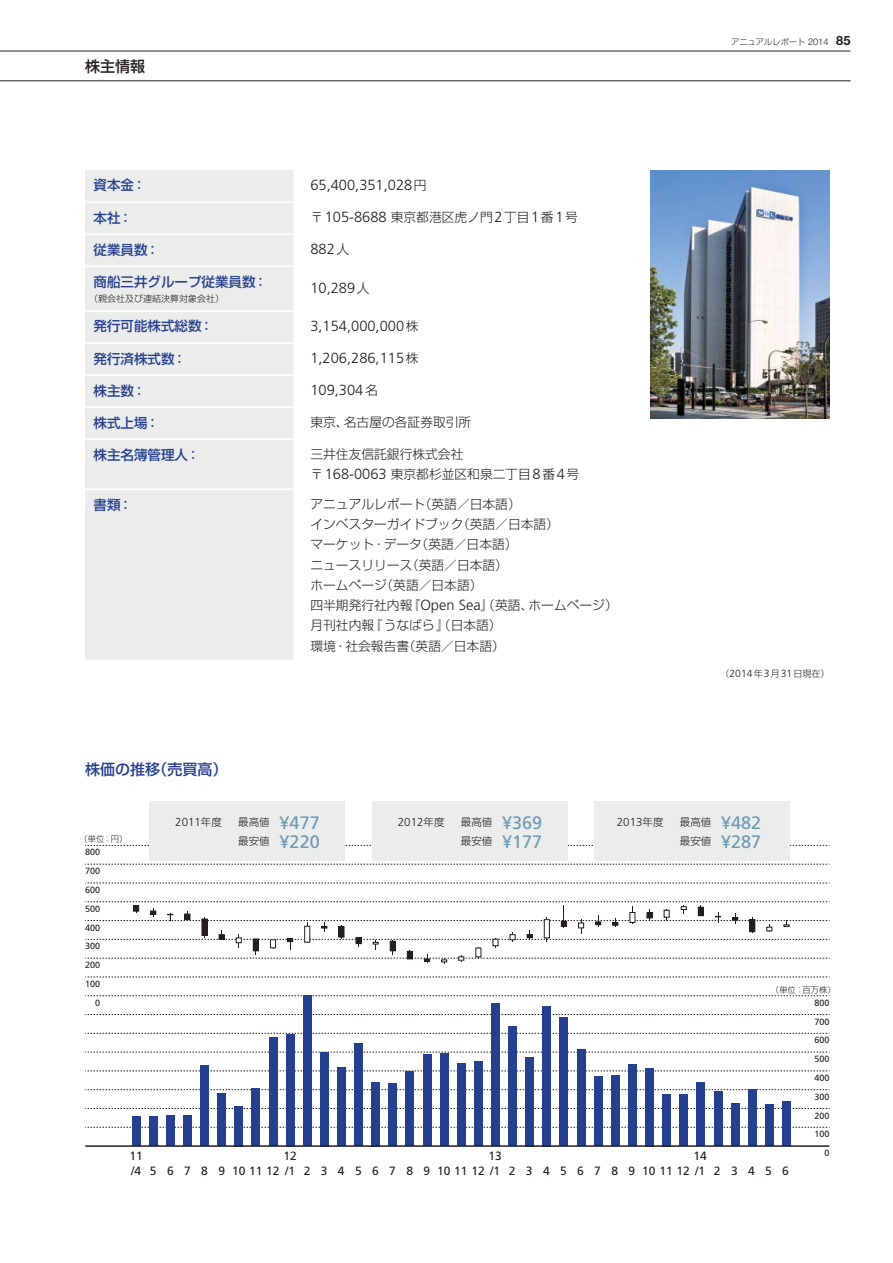
<style>
.page{position:relative;width:893px;height:1263px;background:#fff}
.page>*{position:absolute;margin:0;border:0;box-sizing:border-box;transform-origin:0 0}
.t1{font:18px/19.2px "Frutiger";color:#6d99b4}
.t2{font:15px "Shin Go Pro Medium 90 pv RKSJ H";color:#25408e}
.t3{font:15px "Shin Go Pro Medium 90 pv RKSJ H";color:#231f20}
.t4{font:300 14.7px "Frutiger";color:#231f20}
.t5{font:13.5px "Shin Go Pro Medium 90 pv RKSJ H";color:#25408e}
.t6{font:12.75px/20.2px "Shin Go Pro Light 90 pv RKSJ H";color:#231f20}
.t7{font:12px/14.4px "Frutiger";letter-spacing:.155em;color:#231f20}
.t8{font:12px/14.4px "Frutiger";color:#231f20}
.t9{font:300 11.55px "Frutiger";color:#231f20}
.t10{font:9px "Frutiger";color:#231f20}
.t11{font:9px "Shin Go Pro Light 90 pv RKSJ H";color:#231f20}
.t12{font:8.25px "Shin Go Pro Light 90 pv RKSJ H";color:#231f20}
.s1{font-family:"Shin Go Pro Light 90 pv RKSJ H";font-weight:400;font-size:12.75px}
.s2{font-family:"Frutiger";font-weight:300;font-size:14.7px}
.s3{font-family:"Helvetica Neue";font-weight:300;font-size:9.3px}
.s4{font-family:"Helvetica Neue";font-weight:700;font-size:12.75px}
.s5{font-family:"Frutiger";font-weight:300;font-size:10.35px}
.s6{font-family:"Shin Go Pro Light 90 pv RKSJ H";font-weight:400;font-size:10.5px}
.s7{font-family:"Shin Go Pro Light 90 pv RKSJ H";font-size:10.5px;color:#231f20}
</style>
<div class="page">
<div style="left:85px;top:170px;width:208px;height:490px;background:#ebecec"></div>
<hr style="left:85px;top:201px;width:208px;height:2px;background:#fff">
<hr style="left:85px;top:233px;width:208px;height:2px;background:#fff">
<hr style="left:85px;top:265px;width:208px;height:2px;background:#fff">
<hr style="left:85px;top:310px;width:208px;height:2px;background:#fff">
<hr style="left:85px;top:342px;width:208px;height:2px;background:#fff">
<hr style="left:85px;top:374px;width:208px;height:2px;background:#fff">
<hr style="left:85px;top:406px;width:208px;height:2px;background:#fff">
<hr style="left:85px;top:438px;width:208px;height:2px;background:#fff">
<hr style="left:85px;top:488px;width:208px;height:2px;background:#fff">
<svg style="left:85px;top:1127px;width:745px;height:1px"></svg>
<svg style="left:85px;top:1108px;width:745px;height:1px"></svg>
<svg style="left:85px;top:1089px;width:745px;height:1px"></svg>
<svg style="left:85px;top:1071px;width:745px;height:1px"></svg>
<svg style="left:85px;top:1052px;width:745px;height:1px"></svg>
<svg style="left:85px;top:1033px;width:745px;height:1px"></svg>
<svg style="left:85px;top:1014px;width:745px;height:1px"></svg>
<svg style="left:85px;top:995px;width:745px;height:1px"></svg>
<svg style="left:85px;top:977px;width:745px;height:1px"></svg>
<svg style="left:85px;top:883px;width:745px;height:1px"></svg>
<svg style="left:85px;top:864px;width:745px;height:1px"></svg>
<svg style="left:85px;top:845px;width:745px;height:1px"></svg>
<div style="left:132px;top:1116px;width:8px;height:30px;background:#25408e"></div>
<div style="left:149px;top:1116px;width:8px;height:30px;background:#25408e"></div>
<div style="left:166px;top:1115px;width:8px;height:31px;background:#25408e"></div>
<div style="left:183px;top:1116px;width:9px;height:30px;background:#25408e"></div>
<div style="left:200px;top:1065px;width:9px;height:81px;background:#25408e"></div>
<div style="left:217px;top:1094px;width:9px;height:52px;background:#25408e"></div>
<div style="left:235px;top:1106px;width:8px;height:40px;background:#25408e"></div>
<div style="left:252px;top:1088px;width:8px;height:58px;background:#25408e"></div>
<div style="left:269px;top:1038px;width:8px;height:108px;background:#25408e"></div>
<div style="left:286px;top:1034px;width:8px;height:112px;background:#25408e"></div>
<div style="left:303px;top:995px;width:8px;height:151px;background:#25408e"></div>
<div style="left:320px;top:1052px;width:9px;height:94px;background:#25408e"></div>
<div style="left:337px;top:1067px;width:9px;height:79px;background:#25408e"></div>
<div style="left:354px;top:1043px;width:9px;height:103px;background:#25408e"></div>
<div style="left:371px;top:1082px;width:9px;height:64px;background:#25408e"></div>
<div style="left:389px;top:1083px;width:8px;height:63px;background:#25408e"></div>
<div style="left:406px;top:1071px;width:8px;height:75px;background:#25408e"></div>
<div style="left:423px;top:1055px;width:8px;height:91px;background:#25408e"></div>
<div style="left:440px;top:1054px;width:8px;height:92px;background:#25408e"></div>
<div style="left:457px;top:1063px;width:8px;height:83px;background:#25408e"></div>
<div style="left:474px;top:1062px;width:9px;height:84px;background:#25408e"></div>
<div style="left:491px;top:1004px;width:9px;height:142px;background:#25408e"></div>
<div style="left:508px;top:1027px;width:9px;height:119px;background:#25408e"></div>
<div style="left:525px;top:1057px;width:9px;height:89px;background:#25408e"></div>
<div style="left:543px;top:1006px;width:8px;height:140px;background:#25408e"></div>
<div style="left:560px;top:1018px;width:8px;height:128px;background:#25408e"></div>
<div style="left:577px;top:1050px;width:8px;height:96px;background:#25408e"></div>
<div style="left:594px;top:1076px;width:8px;height:70px;background:#25408e"></div>
<div style="left:611px;top:1075px;width:8px;height:71px;background:#25408e"></div>
<div style="left:628px;top:1065px;width:9px;height:81px;background:#25408e"></div>
<div style="left:645px;top:1068px;width:9px;height:78px;background:#25408e"></div>
<div style="left:662px;top:1094px;width:9px;height:52px;background:#25408e"></div>
<div style="left:680px;top:1094px;width:8px;height:52px;background:#25408e"></div>
<div style="left:697px;top:1082px;width:8px;height:64px;background:#25408e"></div>
<div style="left:714px;top:1091px;width:8px;height:55px;background:#25408e"></div>
<div style="left:731px;top:1104px;width:8px;height:42px;background:#25408e"></div>
<div style="left:748px;top:1089px;width:8px;height:57px;background:#25408e"></div>
<div style="left:765px;top:1104px;width:8px;height:42px;background:#25408e"></div>
<div style="left:782px;top:1101px;width:9px;height:45px;background:#25408e"></div>
<svg style="left:85px;top:901px;width:745px;height:62px"></svg>
<hr style="left:85px;top:1145px;width:744px;height:2px;background:#231f20">
<div style="left:372px;top:801px;width:196px;height:59px;background:#ebecec"></div>
<div style="left:150px;top:801px;width:195px;height:59px;background:#ebecec"></div>
<div style="left:594px;top:801px;width:196px;height:59px;background:#ebecec"></div>
<img style="left:651px;top:170px;width:178px;height:249px">
<hr style="left:0;top:51px;width:850px;height:1px;background:#231f20">
<hr style="left:0;top:80px;width:850px;height:1px;background:#231f20">
<p class="t3" style="left:85px;top:60px;width:61px">株主情報</p>
<p class="t5" style="left:94px;top:180px;width:54px">資本金：</p>
<p class="t4" style="left:310px;top:179px;width:118px">65,400,351,028<span class="s1">円</span></p>
<p class="t5" style="left:94px;top:212px;width:40px">本社：</p>
<p class="t6" style="left:310px;top:209px;width:269px">〒<span class="s2">105-8688</span> 東京都港区虎ノ門<span class="s2">2</span>丁目<span class="s2">1</span>番<span class="s2">1</span>号</p>
<p class="t5" style="left:94px;top:244px;width:67px">従業員数：</p>
<p class="t4" style="left:310px;top:243px;width:40px">882<span class="s1">人</span></p>
<p class="t5" style="left:94px;top:276px;width:175px">商船三井グループ従業員数：</p>
<p class="t11" style="left:89px;top:295px;width:136px">（親会社及び連結決算対象会社）</p>
<p class="t4" style="left:310px;top:282px;width:61px">10,289<span class="s1">人</span></p>
<p class="t5" style="left:94px;top:321px;width:121px">発行可能株式総数：</p>
<p class="t4" style="left:310px;top:320px;width:110px">3,154,000,000<span class="s1">株</span></p>
<p class="t5" style="left:94px;top:353px;width:94px">発行済株式数：</p>
<p class="t4" style="left:310px;top:352px;width:110px">1,206,286,115<span class="s1">株</span></p>
<p class="t5" style="left:94px;top:385px;width:54px">株主数：</p>
<p class="t4" style="left:310px;top:384px;width:69px">109,304<span class="s1">名</span></p>
<p class="t5" style="left:94px;top:417px;width:67px">株式上場：</p>
<p class="t6" style="left:310px;top:414px;width:162px">東京、名古屋の各証券取引所</p>
<p class="t5" style="left:94px;top:449px;width:108px">株主名簿管理人：</p>
<p class="t6" style="left:310px;top:446px;width:270px">三井住友信託銀行株式会社<br>〒<span class="s2">168-0063</span> 東京都杉並区和泉二丁目<span class="s2">8</span>番<span class="s2">4</span>号</p>
<p class="t5" style="left:94px;top:499px;width:40px">書類：</p>
<p class="t6" style="left:310px;top:496px;width:309px">アニュアルレポート（英語／日本語）<br>インベスターガイドブック（英語／日本語）<br>マーケット・データ（英語／日本語）<br>ニュースリリース（英語／日本語）<br>ホームページ（英語／日本語）<br>四半期発行社内報『<span class="s2">Open Sea</span>』（英語、ホームページ）月刊社内報『うなばら』（日本語）<br>環境・社会報告書（英語／日本語）</p>
<p class="t2" style="left:85px;top:764px;width:144px">株価の推移（売買高）</p>
<p class="t12" style="left:731px;top:39px;width:121px">アニュアルレポート <span class="s3">2014</span> <span class="s4">85</span></p>
<p class="t11" style="left:720px;top:670px;width:110px">（<span class="s5">2014</span>年<span class="s5">3</span>月<span class="s5">31</span>日現在）</p>
<p class="t12" style="left:80px;top:836px;width:49px">（単位：円）</p>
<p class="t10" style="left:85px;top:849px;width:17px">800</p>
<p class="t10" style="left:85px;top:867px;width:17px">700</p>
<p class="t10" style="left:85px;top:886px;width:17px">600</p>
<p class="t10" style="left:85px;top:905px;width:17px">500</p>
<p class="t10" style="left:85px;top:924px;width:17px">400</p>
<p class="t10" style="left:85px;top:942px;width:17px">300</p>
<p class="t10" style="left:85px;top:961px;width:17px">200</p>
<p class="t10" style="left:85px;top:980px;width:17px">100</p>
<p class="t9" style="left:175px;top:817px;width:48px">2011<span class="s6">年度</span></p>
<h1 class="t1" style="left:238px;top:814px;width:83px"><sup>最高値</sup> ¥477<span class="s7">最安値</span> ¥220</h1>
<p class="t9" style="left:398px;top:817px;width:48px">2012<span class="s6">年度</span></p>
<h1 class="t1" style="left:461px;top:814px;width:83px"><sup>最高値</sup> ¥369<span class="s7">最安値</span> ¥177</h1>
<p class="t9" style="left:617px;top:817px;width:48px">2013<span class="s6">年度</span></p>
<h1 class="t1" style="left:680px;top:814px;width:83px"><sup>最高値</sup> ¥482<span class="s7">最安値</span> ¥287</h1>
<p class="t12" style="left:771px;top:987px;width:66px">（単位：百万株）</p>
<p class="t10" style="left:95px;top:999px;width:7px">0</p>
<p class="t10" style="left:814px;top:999px;width:17px">800</p>
<p class="t10" style="left:814px;top:1018px;width:17px">700</p>
<p class="t10" style="left:814px;top:1037px;width:17px">600</p>
<p class="t10" style="left:814px;top:1055px;width:17px">500</p>
<p class="t10" style="left:814px;top:1074px;width:17px">400</p>
<p class="t10" style="left:814px;top:1093px;width:17px">300</p>
<p class="t10" style="left:814px;top:1112px;width:17px">200</p>
<p class="t8" style="left:130px;top:1150px;width:152px">11<br>/4 5 6 7 8 9 101112</p>
<p class="t7" style="left:283px;top:1150px;width:203px">12<br>/12 3 4 5 6 7 8 9101112</p>
<p class="t7" style="left:488px;top:1150px;width:203px">13<br>/12 3 4 5 6 7 8 9101112</p>
<p class="t8" style="left:693px;top:1150px;width:29px">14<br>/1 2</p>
<p class="t8" style="left:731px;top:1164px;width:42px">345</p>
<p class="t8" style="left:782px;top:1164px;width:8px">6</p>
<p class="t10" style="left:814px;top:1131px;width:17px">100</p>
<p class="t10" style="left:824px;top:1149px;width:7px">0</p>
</div>
